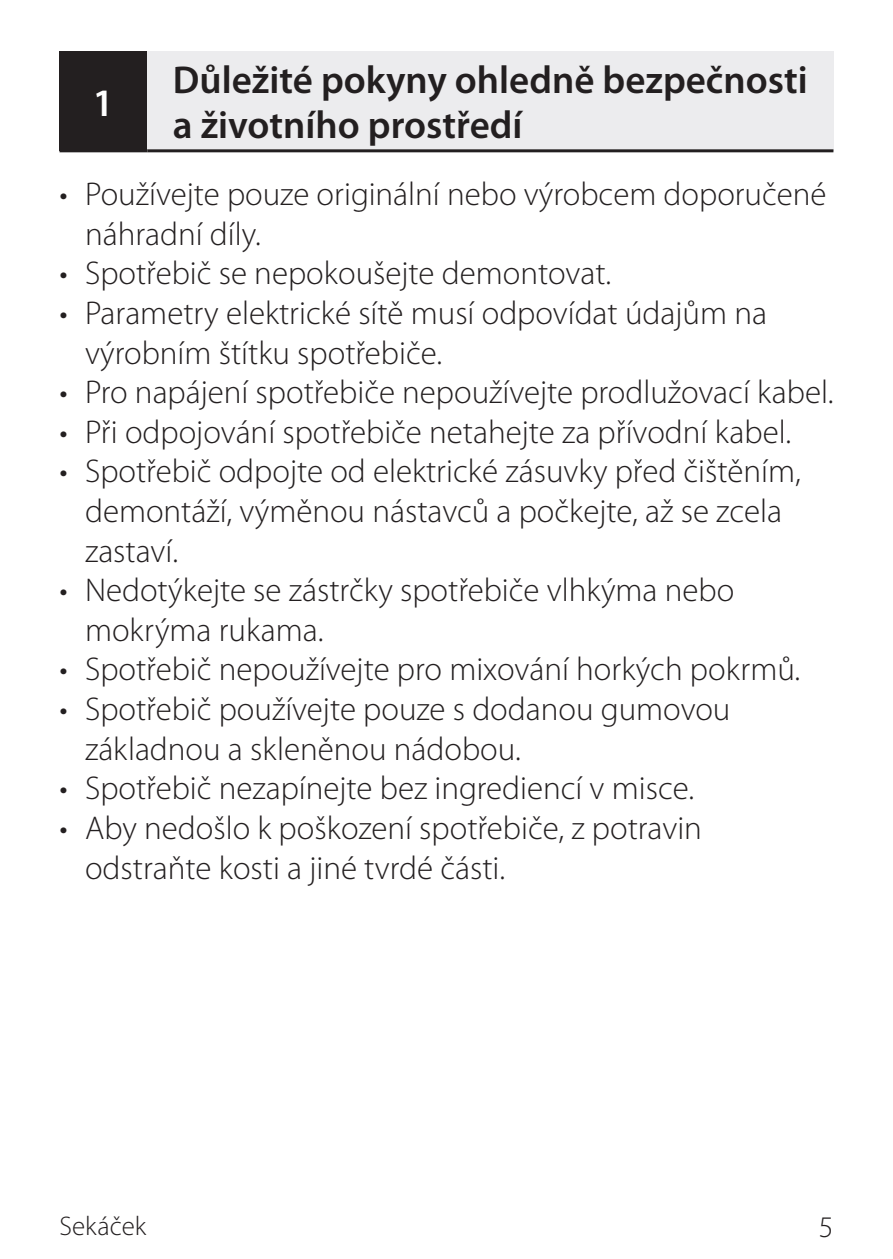
<style>
.page{position:relative;width:893px;height:1259px;background:#fff}
.page>*{position:absolute;margin:0;border:0;box-sizing:border-box;transform-origin:0 0}
.Nadpis_13{font:600 39px/45px "Myriad Pro";color:#231f20}
.Nadpis_13-2{font:600 39px "Myriad Pro";color:#fff}
.Odsadený_11{font:300 33px/39.6px "Myriad Pro";color:#231f20}
.t1{font:300 30px "Myriad Pro";color:#231f20}
.t2{font:300 27px "Myriad Pro";color:#231f20}
</style>
<div class="page">
<div style="left:60px;top:51px;width:87px;height:100px;background:#231f20"></div>
<div style="left:147px;top:51px;width:686px;height:100px;background:#ececee"></div>
<hr style="left:60px;top:149px;width:87px;height:3px;background:#231f20">
<hr style="left:147px;top:149px;width:686px;height:3px;background:#231f20">
<p class="Nadpis_13" style="left:173px;top:56px;width:636px">Důležité pokyny ohledně bezpečnosti a životního prostředí</p>
<p class="Odsadený_11" style="left:85px;top:175px;width:743px;text-indent:-26px">• Používejte pouze originální nebo výrobcem doporučené náhradní díly.</p>
<p class="Odsadený_11" style="left:60px;top:254px;width:553px">• Spotřebič se nepokoušejte demontovat.</p>
<p class="Odsadený_11" style="left:85px;top:294px;width:683px;text-indent:-26px">• Parametry elektrické sítě musí odpovídat údajům na výrobním štítku spotřebiče.</p>
<p class="Odsadený_11" style="left:60px;top:373px;width:775px">• Pro napájení spotřebiče nepoužívejte prodlužovací kabel.</p>
<p class="Odsadený_11" style="left:60px;top:412px;width:733px">• Při odpojování spotřebiče netahejte za přívodní kabel.</p>
<p class="Odsadený_11" style="left:85px;top:452px;width:717px;text-indent:-26px">• Spotřebič odpojte od elektrické zásuvky před čištěním, demontáží, výměnou nástavců a počkejte, až se zcela zastaví.</p>
<p class="Odsadený_11" style="left:85px;top:571px;width:651px;text-indent:-26px">• Nedotýkejte se zástrčky spotřebiče vlhkýma nebo mokrýma rukama.</p>
<p class="Odsadený_11" style="left:60px;top:650px;width:742px">• Spotřebič nepoužívejte pro mixování horkých pokrmů.</p>
<p class="Odsadený_11" style="left:85px;top:690px;width:647px;text-indent:-26px">• Spotřebič používejte pouze s dodanou gumovou základnou a skleněnou nádobou.</p>
<p class="Odsadený_11" style="left:60px;top:769px;width:636px">• Spotřebič nezapínejte bez ingrediencí v misce.</p>
<p class="Odsadený_11" style="left:85px;top:808px;width:618px;text-indent:-26px">• Aby nedošlo k poškození spotřebiče, z potravin odstraňte kosti a jiné tvrdé části.</p>
<p class="Nadpis_13-2" style="left:93px;top:78px;width:22px">1</p>
<p class="t2" style="left:60px;top:1210px;width:88px">Sekáček</p>
<p class="t1" style="left:819px;top:1210px;width:16px">5</p>
</div>
